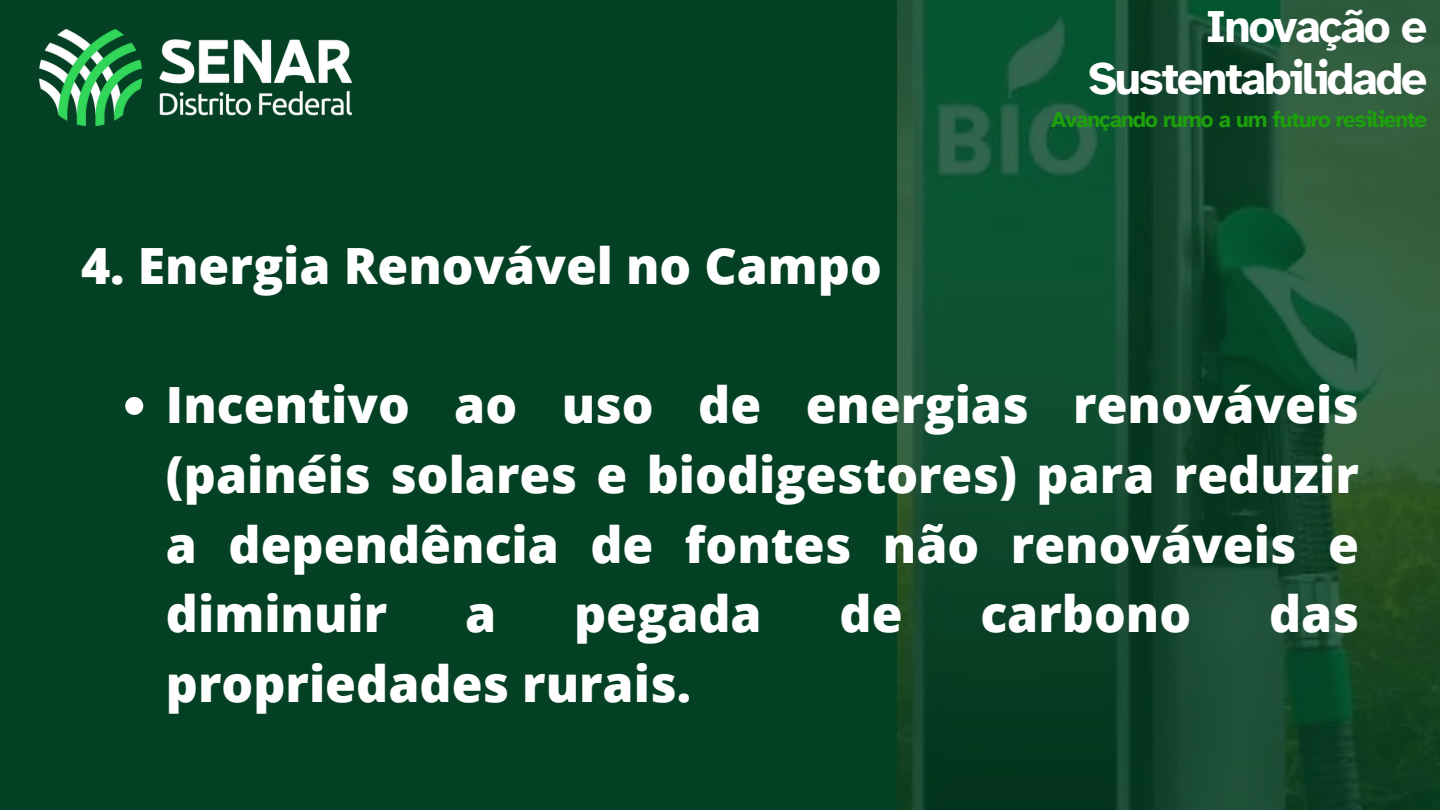
<style>
.page{position:relative;width:1440px;height:810px;background:#044023}
.page>*{position:absolute;margin:0;border:0;box-sizing:border-box;transform-origin:0 0}
.t1{font:800 50px/69.8px "Open Sans";color:#fff;text-align:justify}
.t2{font:700 46px/51.8px "Atkinson Hyperlegible";letter-spacing:-.045em;color:#fff;text-align:right}
.t3{font:700 22.2px "Atkinson Hyperlegible";letter-spacing:-.045em;color:#1e9f0c}
</style>
<div class="page">
<img style="left:38px;top:29px;width:315px;height:98px">
<img style="left:898px;top:0;width:542px;height:810px">
<svg style="left:125px;top:397px;width:18px;height:18px"></svg>
<p class="t1" style="left:81px;top:229px;width:802px">4. Energia Renovável no Campo</p>
<p class="t2" style="left:1088px;top:1px;width:340px">Inovação e<br>Sustentabilidade</p>
<h1 class="t3" style="left:1051px;top:106px;width:378px">Avançando rumo a um futuro resiliente</h1>
<p class="t1" style="left:166px;top:369px;width:1194px">Incentivo ao uso de energias renováveis (painéis solares e biodigestores) para reduzir a dependência de fontes não renováveis e diminuir</p>
<p class="t1" style="left:465px;top:578px;width:33px">a</p>
<p class="t1" style="left:574px;top:578px;width:189px">pegada</p>
<p class="t1" style="left:840px;top:578px;width:65px">de</p>
<p class="t1" style="left:980px;top:578px;width:212px">carbono</p>
<p class="t1" style="left:1269px;top:578px;width:91px">das</p>
<p class="t1" style="left:166px;top:648px;width:527px">propriedades rurais.</p>
</div>
